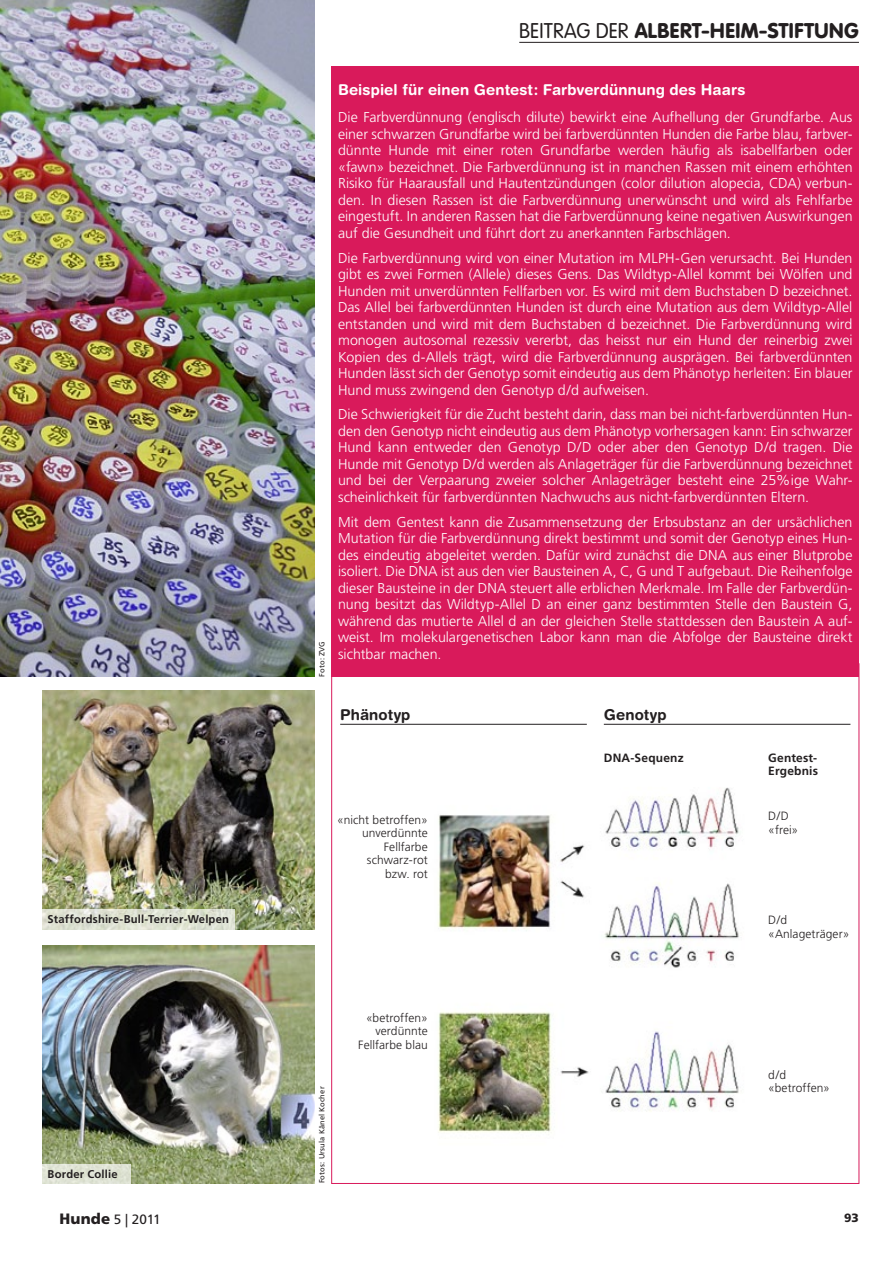
<style>
.page{position:relative;width:893px;height:1263px;background:#fff}
.page>*{position:absolute;margin:0;border:0;box-sizing:border-box;transform-origin:0 0}
.t1{font:900 21px "VAG Rounded";letter-spacing:.02em;color:#231f20}
.t2{font:700 15px "Helvetica Rounded";letter-spacing:.01em;color:#fff}
.t3{font:700 15px "Helvetica Rounded";letter-spacing:.01em;color:#231f20}
.t4{font:300 14.25px/16.5px "Frutiger";color:#fff;text-align:justify}
.t5{font:13.5px "Frutiger";color:#231f20}
.t6{font:300 12px/13.5px "Frutiger";letter-spacing:.005em;color:#231f20}
.t7{font:700 12px/13.5px "Frutiger";letter-spacing:.015em;color:#231f20}
.t8{font:900 12px "Frutiger";color:#231f20}
.t9{font:700 11.25px "Frutiger";letter-spacing:.015em;color:#231f20}
.t10{font:7.5px "Frutiger";letter-spacing:.02em;color:#231f20}
.s1{font-weight:300}
.s2{font-weight:900;font-size:15px}
</style>
<div class="page">
<hr style="left:519px;top:42px;width:340px;height:1px;background:#231f20">
<img style="left:43px;top:691px;width:272px;height:238px">
<img style="left:0;top:0;width:315px;height:677px">
<img style="left:333px;top:676px;width:524px;height:457px">
<div style="left:332px;top:66px;width:527px;height:610px;background:#d91a5b"></div>
<hr style="left:604px;top:724px;width:246px;height:1px;background:#231f20">
<hr style="left:340px;top:724px;width:247px;height:1px;background:#231f20">
<img style="left:43px;top:945px;width:272px;height:238px">
<svg style="left:43px;top:909px;width:192px;height:20px;fill:#dee2d2"></svg>
<div style="left:43px;top:1164px;width:88px;height:20px;background:#dfe3d4"></div>
<p class="t9" style="left:48px;top:912px;width:183px">Staffordshire-Bull-Terrier-Welpen</p>
<p class="t9" style="left:48px;top:1168px;width:71px">Border Collie</p>
<h1 class="t1" style="left:519px;top:18px;width:341px"><span class="s1">BEITRAG DER</span> ALBERT-HEIM-STIFTUNG</h1>
<p class="t10" style="left:318px;top:677px;width:37px;rotate:-90deg">Foto: ZVG</p>
<p class="t2" style="left:338px;top:81px;width:409px">Beispiel für einen Gentest: Farbverdünnung des Haars</p>
<p class="t4" style="left:338px;top:109px;width:516px">Die Farbverdünnung (englisch dilute) bewirkt eine Aufhellung der Grundfarbe. Aus einer schwarzen Grundfarbe wird bei farbverdünnten Hunden die Farbe blau, farbver&shy;dünnte Hunde mit einer roten Grundfarbe werden häufig als isabellfarben oder «fawn» bezeichnet. Die Farbverdünnung ist in manchen Rassen mit einem erhöhten Risiko für Haarausfall und Hautentzündungen (color dilution alopecia, CDA) verbun&shy;den. In diesen Rassen ist die Farbverdünnung unerwünscht und wird als Fehlfarbe eingestuft. In anderen Rassen hat die Farbverdünnung keine negativen Auswirkungen auf die Gesundheit und führt dort zu anerkannten Farbschlägen.</p>
<p class="t4" style="left:338px;top:250px;width:516px">Die Farbverdünnung wird von einer Mutation im MLPH-Gen verursacht. Bei Hunden gibt es zwei Formen (Allele) dieses Gens. Das Wildtyp-Allel kommt bei Wölfen und Hunden mit unverdünnten Fellfarben vor. Es wird mit dem Buchstaben D bezeichnet.<br>Das Allel bei farbverdünnten Hunden ist durch eine Mutation aus dem Wildtyp-Allel entstanden und wird mit dem Buchstaben d bezeichnet. Die Farbverdünnung wird monogen autosomal rezessiv vererbt, das heisst nur ein Hund der reinerbig zwei Kopien des d-Allels trägt, wird die Farbverdünnung ausprägen. Bei farbverdünnten Hunden lässt sich der Genotyp somit eindeutig aus dem Phänotyp herleiten: Ein blauer Hund muss zwingend den Genotyp d/d aufweisen.</p>
<p class="t4" style="left:338px;top:406px;width:516px">Die Schwierigkeit für die Zucht besteht darin, dass man bei nicht-farbverdünnten Hun&shy;den den Genotyp nicht eindeutig aus dem Phänotyp vorhersagen kann: Ein schwarzer Hund kann entweder den Genotyp D/D oder aber den Genotyp D/d tragen. Die Hunde mit Genotyp D/d werden als Anlageträger für die Farbverdünnung bezeichnet und bei der Verpaarung zweier solcher Anlageträger besteht eine 25%ige Wahr&shy;scheinlichkeit für farbverdünnten Nachwuchs aus nicht-farbverdünnten Eltern.</p>
<p class="t4" style="left:338px;top:514px;width:516px">Mit dem Gentest kann die Zusammensetzung der Erbsubstanz an der ursächlichen Mutation für die Farbverdünnung direkt bestimmt und somit der Genotyp eines Hun&shy;des eindeutig abgeleitet werden. Dafür wird zunächst die DNA aus einer Blutprobe isoliert. Die DNA ist aus den vier Bausteinen A, C, G und T aufgebaut. Die Reihenfolge dieser Bausteine in der DNA steuert alle erblichen Merkmale. Im Falle der Farbverdün&shy;nung besitzt das Wildtyp-Allel D an einer ganz bestimmten Stelle den Baustein G, während das mutierte Allel d an der gleichen Stelle stattdessen den Baustein A auf&shy;weist. Im molekulargenetischen Labor kann man die Abfolge der Bausteine direkt sichtbar machen.</p>
<p class="t3" style="left:340px;top:705px;width:72px">Phänotyp</p>
<p class="t3" style="left:604px;top:705px;width:64px">Genotyp</p>
<p class="t6" style="left:337px;top:813px;width:92px;text-align:right">«nicht betroffen» unverdünnte<br>Fellfarbe schwarz-rot<br>bzw. rot</p>
<p class="t7" style="left:604px;top:751px;width:81px">DNA-Sequenz</p>
<p class="t7" style="left:768px;top:751px;width:51px">Gentest-<br>Ergebnis</p>
<p class="t6" style="left:768px;top:810px;width:32px">D/D «frei»</p>
<p class="t6" style="left:768px;top:913px;width:83px">D/d «Anlageträger»</p>
<p class="t10" style="left:318px;top:1183px;width:98px;rotate:-90deg">Fotos: Ursula Känel Kocher</p>
<p class="t6" style="left:358px;top:1011px;width:71px;text-align:right">«betroffen» verdünnte<br>Fellfarbe blau</p>
<p class="t6" style="left:768px;top:1068px;width:63px">d/d «betroffen»</p>
<p class="t5" style="left:60px;top:1212px;width:103px"><span class="s2">Hunde</span> 5 | 2011</p>
<p class="t8" style="left:844px;top:1210px;width:16px">93</p>
</div>
